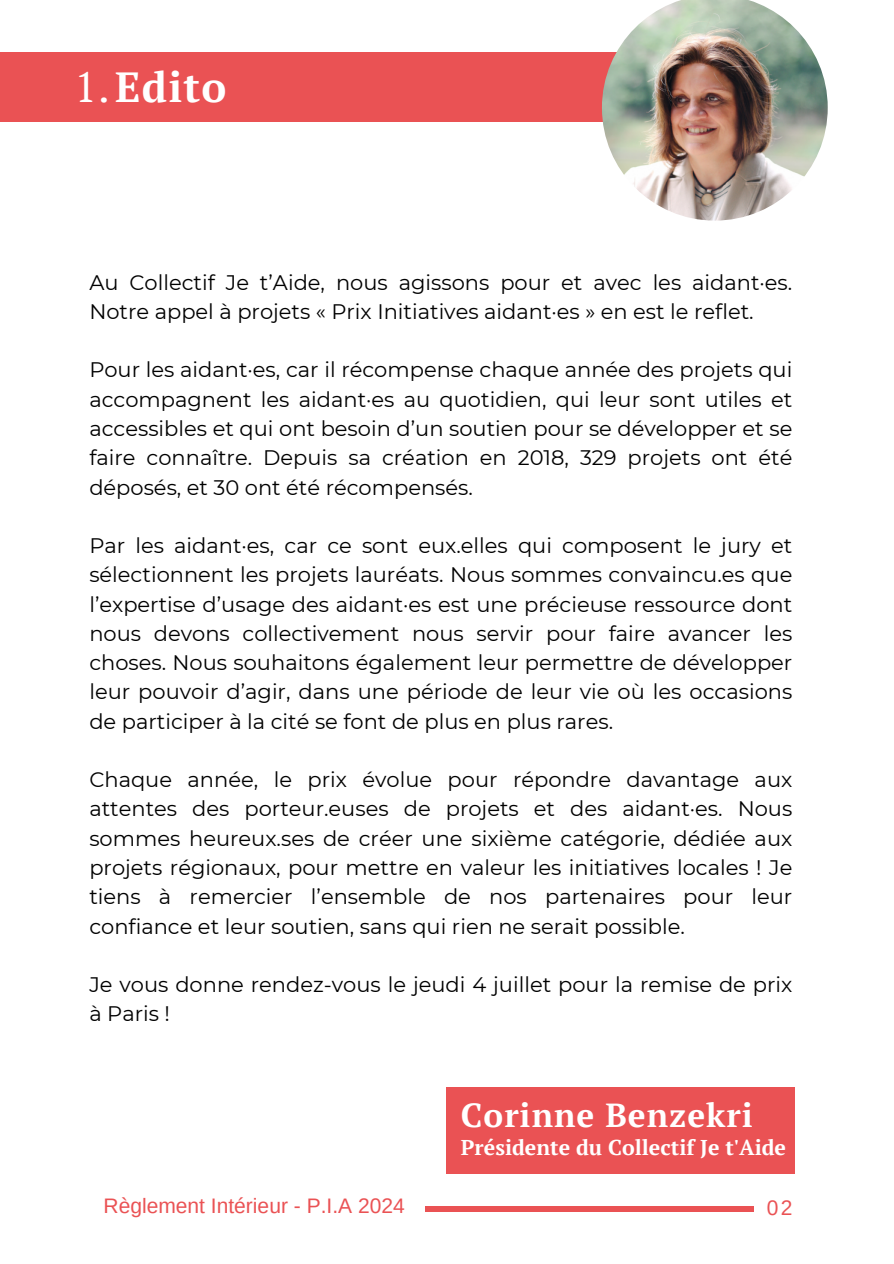
<style>
.page{position:relative;width:894px;height:1264px;background:#fff}
.page>*{position:absolute;margin:0;border:0;box-sizing:border-box;transform-origin:0 0}
.t1{font:700 42px "PT Serif";letter-spacing:.03em;color:#fff}
.t2{font:700 33.15px "PT Serif";letter-spacing:.03em;color:#fff}
.t3{font:700 21.3px "PT Serif";color:#fff}
.t4{font:21px/29.2px "Montserrat";color:#000;text-align:justify}
.t5{font:21px "Arimo";color:#ea5254}
.s1{font-weight:400}
</style>
<div class="page">
<div style="left:425px;top:1205px;width:328px;height:6px;background:#ea5254"></div>
<div style="left:0;top:52px;width:684px;height:70px;background:#ea5254"></div>
<img style="left:602px;top:0;width:225px;height:220px">
<div style="left:446px;top:1087px;width:348px;height:87px;background:#ea5254"></div>
<p class="t1" style="left:74px;top:59px;width:154px"><span class="s1">1.</span>Edito</p>
<p class="t4" style="left:89px;top:267px;width:704px">Au Collectif Je t’Aide, nous agissons pour et avec les aidant·es.<br>Notre appel à projets « Prix Initiatives aidant·es » en est le reflet.</p>
<p class="t4" style="left:89px;top:355px;width:704px">Pour les aidant·es, car il récompense chaque année des projets qui accompagnent les aidant·es au quotidien, qui leur sont utiles et accessibles et qui ont besoin d’un soutien pour se développer et se faire connaître. Depuis sa création en 2018, 329 projets ont été déposés, et 30 ont été récompensés.</p>
<h3 class="t4" style="left:89px;top:531px;width:704px">Par les aidant·es, car ce sont eux.elles qui composent le jury et sélectionnent les projets lauréats. Nous sommes convaincu.es que l’expertise d’usage des aidant·es est une précieuse ressource dont nous devons collectivement nous servir pour faire avancer les choses. Nous souhaitons également leur permettre de développer leur pouvoir d’agir, dans une période de leur vie où les occasions de participer à la cité se font de plus en plus rares.</h3>
<p class="t4" style="left:89px;top:765px;width:704px">Chaque année, le prix évolue pour répondre davantage aux attentes des porteur.euses de projets et des aidant·es. Nous sommes heureux.ses de créer une sixième catégorie, dédiée aux projets régionaux, pour mettre en valeur les initiatives locales ! Je tiens à remercier l’ensemble de nos partenaires pour leur confiance et leur soutien, sans qui rien ne serait possible.</p>
<p class="t4" style="left:89px;top:969px;width:704px">Je vous donne rendez-vous le jeudi 4 juillet pour la remise de prix à Paris !</p>
<p class="t2" style="left:461px;top:1092px;width:293px">Corinne Benzekri</p>
<p class="t3" style="left:461px;top:1132px;width:326px">Présidente du Collectif Je t'Aide</p>
<p class="t5" style="left:103px;top:1193px;width:302px">Règlement Intérieur - P.I.A 2024</p>
<p class="t5" style="left:766px;top:1196px;width:27px">02</p>
</div>
